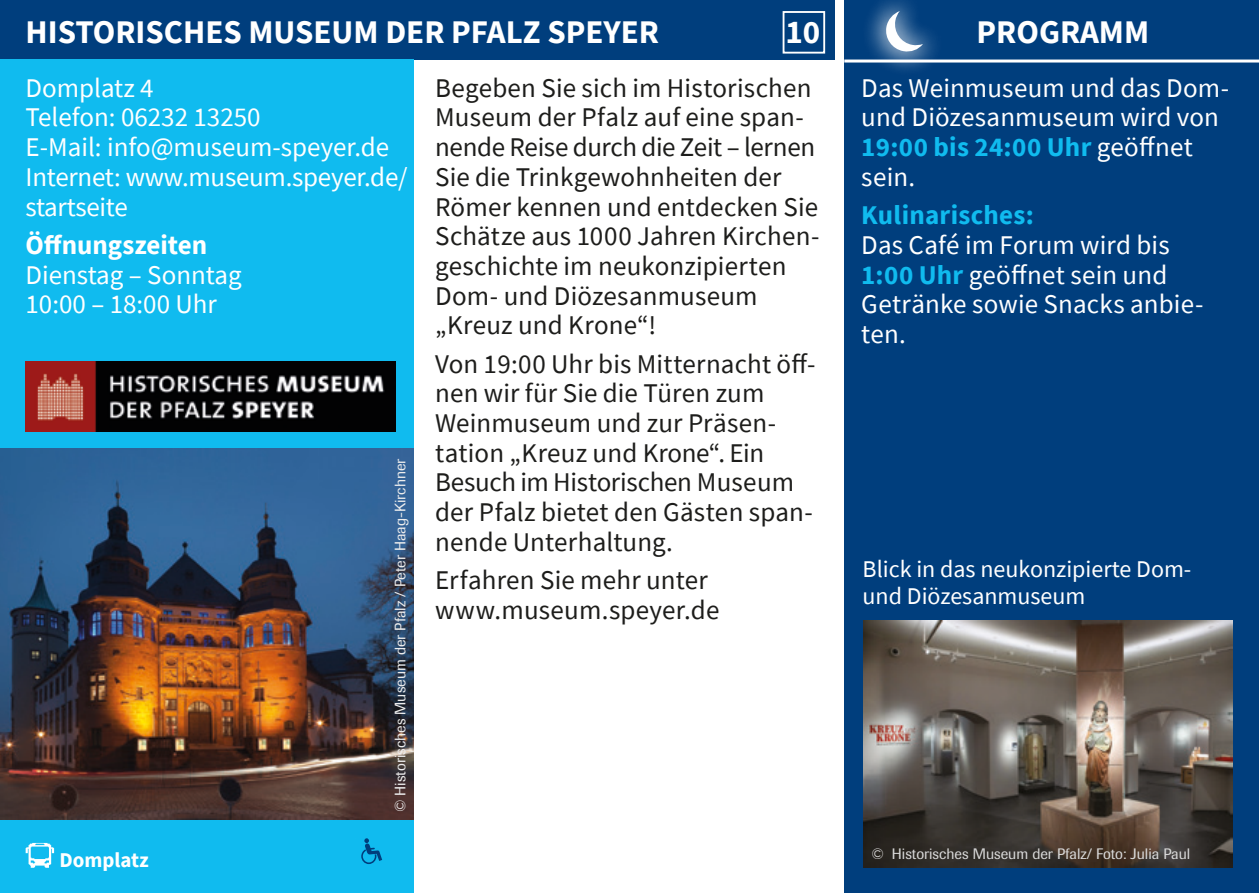
<style>
.page{position:relative;width:1259px;height:893px;background:#fff}
.page>*{position:absolute;margin:0;border:0;box-sizing:border-box;transform-origin:0 0}
.t1{font:700 33px "Source Sans Pro";color:#fff}
.t2{font:27px/29.7px "Source Sans Pro";letter-spacing:.005em;color:#1d1d1b}
.t3{font:27px/29.7px "Source Sans Pro";color:#fff}
.t4{font:700 27px "Source Sans Pro";color:#fff}
.t5{font:700 27px "Source Sans Pro";letter-spacing:.01em;color:#10bbef}
.t6{font:24px/27px "Source Sans Pro";color:#fff}
.t7{font:700 21px "Source Sans Pro";color:#fff}
.t8{font:15px "Imago";color:#ededed}
.t9{font:15px "Imago";color:#dadada}
.s1{font-weight:700;color:#10bbef}
</style>
<div class="page">
<div style="left:844px;top:0;width:415px;height:893px;background:#003e7d"></div>
<hr style="left:844px;top:60px;width:415px;height:3px;background:#fff">
<div style="left:0;top:0;width:834px;height:60px;background:#003e7d"></div>
<div style="left:0;top:60px;width:414px;height:833px;background:#10bbef"></div>
<svg style="left:853px;top:0;width:103px;height:70px"></svg>
<div style="left:782px;top:11px;width:43px;height:43px;border:2px solid #fff"></div>
<img style="left:0;top:449px;width:414px;height:370px">
<img style="left:863px;top:621px;width:369px;height:246px">
<img style="left:26px;top:361px;width:369px;height:71px">
<img style="left:26px;top:842px;width:29px;height:25px">
<div style="left:354px;top:834px;width:34px;height:34px;background:#10bbef;border:3px solid #10bbef;border-radius:3px"></div>
<svg style="left:361px;top:838px;width:21px;height:26px"></svg>
<p class="t1" style="left:26px;top:9px;width:635px">HISTORISCHES MUSEUM DER PFALZ SPEYER</p>
<p class="t1" style="left:976px;top:9px;width:174px">PROGRAMM</p>
<p class="t3" style="left:26px;top:73px;width:383px">Domplatz 4<br>Telefon: 06232 13250<br>E-Mail: info@museum-speyer.de<br>Internet: www.museum.speyer.de/ startseite</p>
<p class="t4" style="left:26px;top:227px;width:183px">Öffnungszeiten</p>
<p class="t3" style="left:26px;top:260px;width:218px">Dienstag – Sonntag<br>10:00 – 18:00 Uhr</p>
<p class="t1" style="left:785px;top:10px;width:36px">10</p>
<p class="t2" style="left:435px;top:73px;width:386px">Begeben Sie sich im Historischen<br>Museum der Pfalz auf eine span&shy;nende Reise durch die Zeit – lernen<br>Sie die Trinkgewohnheiten der<br>Römer kennen und entdecken Sie<br>Schätze aus 1000 Jahren Kirchen&shy;geschichte im neukonzipierten<br>Dom- und Diözesanmuseum „Kreuz und Krone“!</p>
<p class="t2" style="left:435px;top:349px;width:382px">Von 19:00 Uhr bis Mitternacht öff&shy;nen wir für Sie die Türen zum<br>Weinmuseum und zur Präsen&shy;tation „Kreuz und Krone“. Ein<br>Besuch im Historischen Museum der Pfalz bietet den Gästen span&shy;nende Unterhaltung.</p>
<p class="t2" style="left:435px;top:565px;width:286px">Erfahren Sie mehr unter www.museum.speyer.de</p>
<p class="t6" style="left:862px;top:555px;width:330px">Blick in das neukonzipierte Dom&shy;und Diözesanmuseum</p>
<p class="t3" style="left:861px;top:73px;width:369px">Das Weinmuseum und das Dom&shy;und Diözesanmuseum wird von<br><span class="s1">19:00 bis 24:00 Uhr</span> geöffnet sein.</p>
<p class="t5" style="left:861px;top:197px;width:174px">Kulinarisches:</p>
<p class="t3" style="left:861px;top:230px;width:344px">Das Café im Forum wird bis<br><span class="s1">1:00 Uhr</span> geöffnet sein und<br>Getränke sowie Snacks anbie&shy;ten.</p>
<p class="t8" style="left:391px;top:812px;width:355px;rotate:-90deg">© Historisches Museum der Pfalz / Peter Haag-Kirchner</p>
<p class="t7" style="left:60px;top:846px;width:91px">Domplatz</p>
<p class="t9" style="left:871px;top:845px;width:320px">© Historisches Museum der Pfalz/ Foto: Julia Paul</p>
</div>
